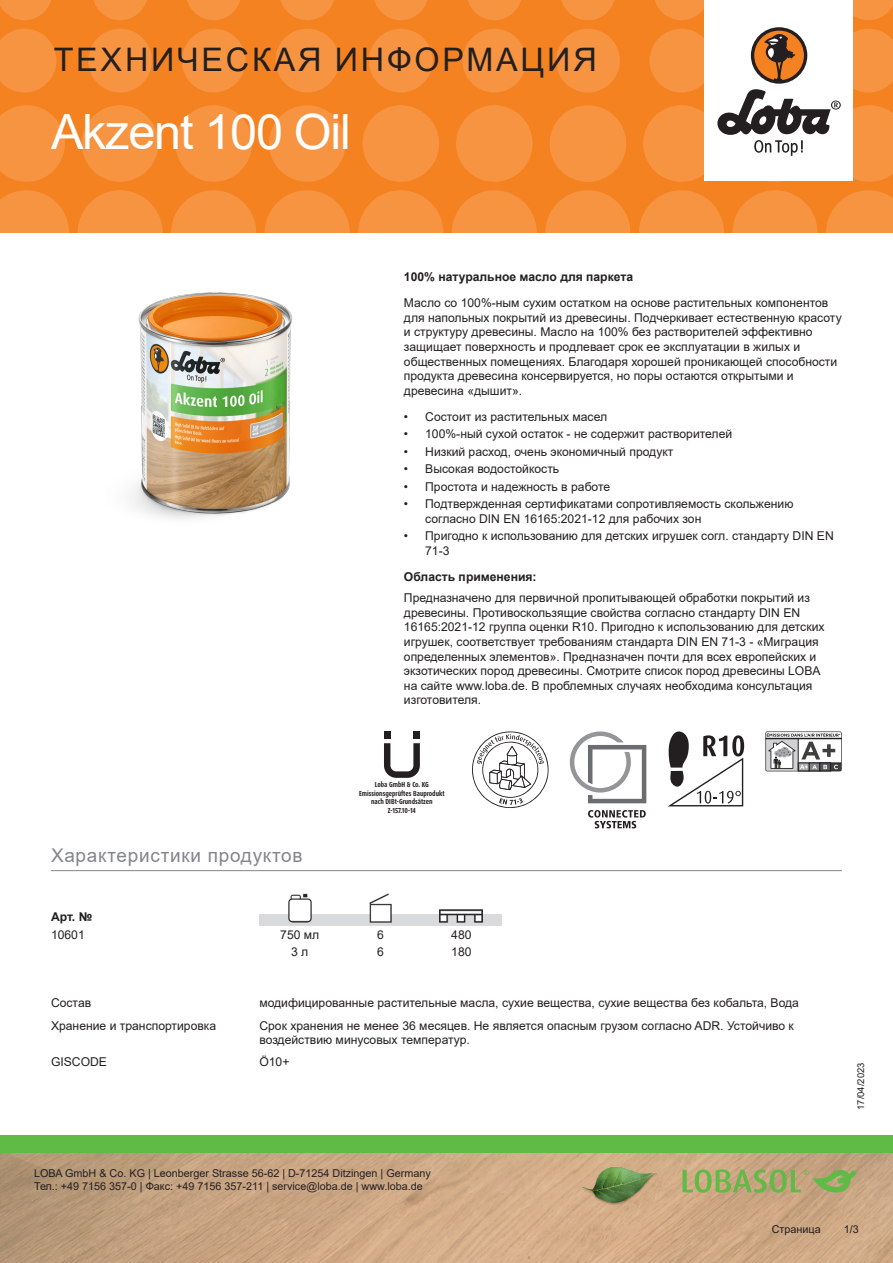
<style>
.page{position:relative;width:893px;height:1263px;background:#fff}
.page>*{position:absolute;margin:0;border:0;box-sizing:border-box;transform-origin:0 0}
.Produktname_Arial{font:48.6px "Arial";letter-spacing:-.025em;color:#fff}
.t1{font:32.4px "Arial";letter-spacing:.085em;color:#231f20}
.Titel_grau_Arial{font:18.9px "Arial";letter-spacing:.04em;color:#82858b}
.Text_Arial{font:12.15px/14.5px "Arial";color:#231f20}
.Text_Bold_Arial{font:700 12.15px "Arial";color:#231f20}
.Text_zentriert_Arial{font:12.15px "Arial";color:#231f20}
.t2{font:10.8px/12.9px "Arial";color:#231f20}
.t3{font:9.45px "Arial";color:#231f20}
.DIBT{font:700 7.35px/8.6px "Dax Pro";color:#231f20;text-align:center;scale:.82 1}
</style>
<div class="page">
<div style="left:0;top:0;width:893px;height:233px;background:#f58220"></div>
<svg style="left:0;top:190px;width:69px;height:43px"></svg>
<svg style="left:78px;top:190px;width:85px;height:85px;fill:#f69441"></svg>
<svg style="left:171px;top:190px;width:85px;height:85px;fill:#f69441"></svg>
<svg style="left:265px;top:190px;width:85px;height:85px;fill:#f69441"></svg>
<svg style="left:358px;top:190px;width:85px;height:85px;fill:#f69441"></svg>
<svg style="left:545px;top:190px;width:85px;height:85px;fill:#f69441"></svg>
<svg style="left:452px;top:190px;width:85px;height:85px;fill:#f69441"></svg>
<svg style="left:732px;top:190px;width:85px;height:85px;fill:#f69441"></svg>
<svg style="left:639px;top:190px;width:85px;height:85px;fill:#f69441"></svg>
<svg style="left:826px;top:190px;width:67px;height:43px"></svg>
<svg style="left:0;top:105px;width:65px;height:77px"></svg>
<svg style="left:82px;top:105px;width:76px;height:77px"></svg>
<svg style="left:175px;top:105px;width:77px;height:77px"></svg>
<svg style="left:269px;top:105px;width:76px;height:77px"></svg>
<svg style="left:456px;top:105px;width:77px;height:77px"></svg>
<svg style="left:362px;top:105px;width:77px;height:77px"></svg>
<svg style="left:550px;top:105px;width:76px;height:77px"></svg>
<svg style="left:0;top:29px;width:56px;height:63px"></svg>
<svg style="left:182px;top:29px;width:64px;height:63px"></svg>
<svg style="left:88px;top:29px;width:64px;height:63px"></svg>
<svg style="left:275px;top:29px;width:64px;height:63px"></svg>
<svg style="left:462px;top:29px;width:64px;height:63px"></svg>
<svg style="left:369px;top:29px;width:64px;height:63px"></svg>
<svg style="left:556px;top:29px;width:64px;height:63px"></svg>
<svg style="left:0;top:0;width:51px;height:20px"></svg>
<svg style="left:187px;top:0;width:53px;height:20px"></svg>
<svg style="left:468px;top:0;width:53px;height:20px"></svg>
<svg style="left:655px;top:0;width:49px;height:20px"></svg>
<svg style="left:93px;top:0;width:54px;height:20px"></svg>
<svg style="left:374px;top:0;width:54px;height:20px"></svg>
<svg style="left:281px;top:0;width:53px;height:20px"></svg>
<svg style="left:561px;top:0;width:54px;height:20px"></svg>
<svg style="left:853px;top:0;width:40px;height:20px"></svg>
<img style="left:0;top:1152px;width:893px;height:111px">
<div style="left:0;top:1135px;width:893px;height:17px;background:#60bb46"></div>
<div style="left:704px;top:0;width:149px;height:181px;background:#fff"></div>
<svg style="left:643px;top:29px;width:250px;height:153px"></svg>
<img style="left:578px;top:1161px;width:82px;height:81px">
<svg style="left:682px;top:1169px;width:175px;height:24px;background:#9fac69"></svg>
<hr style="left:51px;top:870px;width:791px;height:1px;background:#82858b">
<img style="left:259px;top:893px;width:243px;height:22px">
<img style="left:259px;top:915px;width:243px;height:10px">
<img style="left:106px;top:272px;width:216px;height:247px">
<div style="left:413px;top:731px;width:7px;height:7px;background:#231f20"></div>
<div style="left:384px;top:731px;width:6px;height:7px;background:#231f20"></div>
<svg style="left:384px;top:743px;width:36px;height:35px"></svg>
<svg style="left:472px;top:731px;width:77px;height:77px"></svg>
<svg style="left:588px;top:810px;width:58px;height:18px"></svg>
<svg style="left:570px;top:731px;width:76px;height:72px"></svg>
<svg style="left:668px;top:731px;width:76px;height:75px"></svg>
<svg style="left:765px;top:731px;width:77px;height:40px"></svg>
<h2 class="t1" style="left:54px;top:37px;width:544px">ТЕХНИЧЕСКАЯ ИНФОРМАЦИЯ</h2>
<p class="Produktname_Arial" style="left:51px;top:99px;width:301px">Akzent 100 Oil</p>
<p class="Titel_grau_Arial" style="left:51px;top:842px;width:253px">Характеристики продуктов</p>
<p class="Text_Bold_Arial" style="left:404px;top:268px;width:231px">100% натуральное масло для паркета</p>
<p class="Text_Arial" style="left:404px;top:296px;width:439px">Масло со 100%-ным сухим остатком на основе растительных компонентов для напольных покрытий из древесины. Подчеркивает естественную красоту и структуру древесины. Масло на 100% без растворителей эффективно защищает поверхность и продлевает срок ее эксплуатации в жилых и общественных помещениях. Благодаря хорошей проникающей способности продукта древесина консервируется, но поры остаются открытыми и древесина «дышит».</p>
<p class="Text_Arial" style="left:404px;top:409px;width:205px">• Состоит из растительных масел</p>
<p class="Text_Arial" style="left:404px;top:426px;width:330px">• 100%-ный сухой остаток - не содержит растворителей</p>
<p class="Text_Arial" style="left:404px;top:444px;width:271px">• Низкий расход, очень экономичный продукт</p>
<p class="Text_Arial" style="left:404px;top:462px;width:157px">• Высокая водостойкость</p>
<p class="Text_Arial" style="left:404px;top:479px;width:208px">• Простота и надежность в работе</p>
<p class="Text_Arial" style="left:425px;top:497px;width:370px;text-indent:-21px">• Подтвержденная сертификатами сопротивляемость скольжению согласно DIN EN 16165:2021-12 для рабочих зон</p>
<p class="Text_Arial" style="left:425px;top:529px;width:410px;text-indent:-21px">• Пригодно к использованию для детских игрушек согл. стандарту DIN EN<br>71-3</p>
<p class="Text_Bold_Arial" style="left:404px;top:568px;width:134px">Область применения:</p>
<p class="Text_Arial" style="left:404px;top:590px;width:422px">Предназначено для первичной пропитывающей обработки покрытий из древесины. Противоскользящие свойства согласно стандарту DIN EN 16165:2021-12 группа оценки R10. Пригодно к использованию для детских игрушек, соответствует требованиям стандарта DIN EN 71-3 - «Миграция определенных элементов». Предназначен почти для всех европейских и экзотических пород древесины. Смотрите список пород древесины LOBA на сайте www.loba.de. В проблемных случаях необходима консультация изготовителя.</p>
<p class="DIBT" style="left:359px;top:780px;width:106px">Loba GmbH &amp; Co. KG<br>Emissionsgeprüftes Bauprodukt nach DIBt-Grundsätzen<br>Z-157.10-14</p>
<p class="Text_Bold_Arial" style="left:51px;top:908px;width:43px">Арт. №</p>
<p class="Text_Arial" style="left:51px;top:927px;width:35px">10601</p>
<p class="Text_zentriert_Arial" style="left:280px;top:926px;width:41px">750 мл</p>
<p class="Text_zentriert_Arial" style="left:377px;top:926px;width:8px">6</p>
<p class="Text_zentriert_Arial" style="left:451px;top:926px;width:22px">480</p>
<p class="Text_zentriert_Arial" style="left:291px;top:943px;width:19px">3 л</p>
<p class="Text_zentriert_Arial" style="left:377px;top:943px;width:8px">6</p>
<p class="Text_zentriert_Arial" style="left:451px;top:943px;width:22px">180</p>
<p class="Text_Arial" style="left:51px;top:996px;width:42px">Состав</p>
<p class="Text_Arial" style="left:259px;top:996px;width:541px">модифицированные растительные масла, сухие вещества, сухие вещества без кобальта, Вода</p>
<p class="Text_Arial" style="left:51px;top:1018px;width:167px">Хранение и транспортировка</p>
<p class="Text_Arial" style="left:259px;top:1018px;width:536px">Срок хранения не менее 36 месяцев. Не является опасным грузом согласно ADR. Устойчиво к воздействию минусовых температур.</p>
<p class="Text_Arial" style="left:51px;top:1054px;width:58px">GISCODE</p>
<p class="Text_Arial" style="left:259px;top:1054px;width:32px">Ö10+</p>
<p class="t2" style="left:34px;top:1167px;width:398px">LOBA GmbH &amp; Co. KG | Leonberger Strasse 56-62 | D-71254 Ditzingen | Germany<br>Тел.: +49 7156 357-0 | Факс: +49 7156 357-211 | service@loba.de | www.loba.de</p>
<p class="t3" style="left:854px;top:1110px;width:49px;rotate:-90deg">17/04/2023</p>
<p class="t2" style="left:772px;top:1222px;width:50px">Страница</p>
<p class="t2" style="left:844px;top:1222px;width:17px">1/3</p>
</div>
